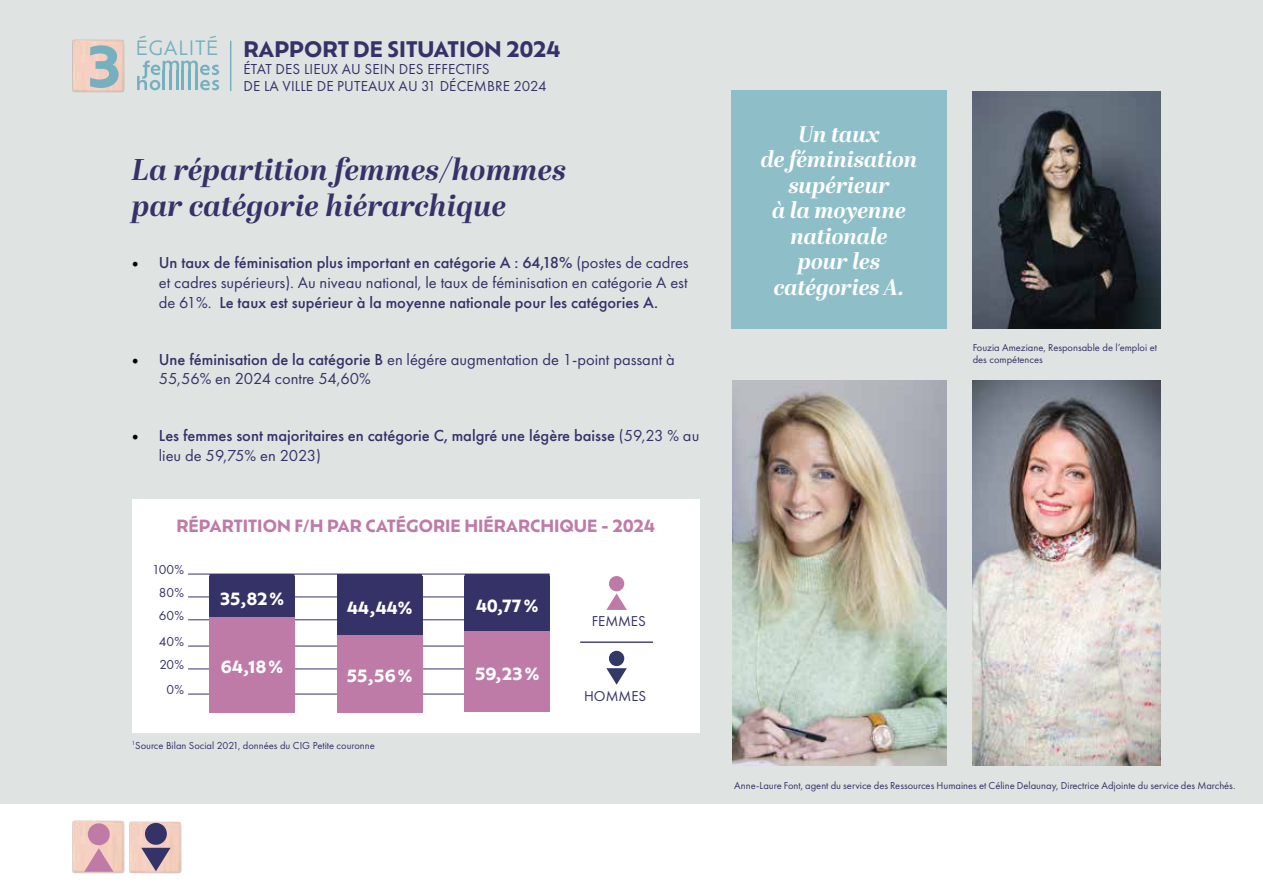
<style>
.page{position:relative;width:1263px;height:893px;background:#fff}
.page>*{position:absolute;margin:0;border:0;box-sizing:border-box;transform-origin:0 0}
.t1{font:700 54.9px "Ofelia Display";color:#76b0bf}
.t2{font:italic 700 30px/36px "Abril Display";letter-spacing:.01em;color:#353267}
.t3{font:italic 700 22.5px/25.5px "Abril Display";color:#fff;text-align:center}
.t4{font:700 21px "Ofelia Display";color:#353267}
.t5{font:500 16.5px/19.8px "Futura PT";color:#353267;text-align:justify}
.t6{font:16.5px/19.8px "Futura PT";color:#353267}
.t7{font:700 16.5px "Ofelia Display";color:#bf7ba8}
.t8{font:700 16.5px "Ofelia Display";color:#fff}
.t9{font:15px/17.2px "Futura PT";letter-spacing:.01em;color:#353267}
.t10{font:14.85px "Futura PT";color:#353267}
.t11{font:13.5px/22.8px "Futura PT";color:#353267;text-align:center}
.t12{font:10.5px/12.6px "Futura PT";color:#353267}
.s1{font-family:"Ofelia Text";font-weight:400;font-size:19.35px;color:#76b0bf}
.s2{font-family:"Minion Pro";font-weight:400;font-size:18px;color:#000}
.s3{font-weight:400}
.s4{font-family:"Minion Pro";font-size:18px;color:#000}
.s5{font-weight:500}
</style>
<div class="page">
<div style="left:0;top:0;width:1263px;height:804px;background:#dfe4e3"></div>
<svg style="left:137px;top:61px;width:82px;height:29px"></svg>
<hr style="left:181px;top:70px;width:3px;height:20px;background:#76b0bf">
<hr style="left:188px;top:70px;width:3px;height:20px;background:#76b0bf">
<hr style="left:195px;top:70px;width:3px;height:20px;background:#76b0bf">
<img style="left:72px;top:820px;width:53px;height:54px">
<div style="left:88px;top:823px;width:22px;height:22px;background:#bf7ba8;border-radius:50%"></div>
<svg style="left:84px;top:848px;width:29px;height:24px"></svg>
<img style="left:129px;top:821px;width:53px;height:53px">
<div style="left:145px;top:823px;width:22px;height:22px;background:#353267;border-radius:50%"></div>
<svg style="left:141px;top:848px;width:30px;height:23px"></svg>
<hr style="left:230px;top:41px;width:1px;height:50px;background:#76b0bf">
<div style="left:132px;top:499px;width:567px;height:233px;background:#fff"></div>
<img style="left:973px;top:380px;width:188px;height:386px">
<img style="left:733px;top:380px;width:213px;height:386px">
<img style="left:973px;top:91px;width:188px;height:238px">
<svg style="left:188px;top:574px;width:362px;height:121px"></svg>
<hr style="left:294px;top:694px;width:43px;height:1px;background:#353267">
<hr style="left:422px;top:694px;width:43px;height:1px;background:#353267">
<div style="left:209px;top:576px;width:85px;height:41px;background:#353267"></div>
<div style="left:209px;top:617px;width:85px;height:95px;background:#bf7ba8"></div>
<div style="left:337px;top:576px;width:85px;height:59px;background:#353267"></div>
<div style="left:337px;top:635px;width:85px;height:77px;background:#bf7ba8"></div>
<div style="left:465px;top:576px;width:85px;height:55px;background:#353267"></div>
<div style="left:465px;top:631px;width:85px;height:81px;background:#bf7ba8"></div>
<div style="left:731px;top:90px;width:215px;height:239px;background:#8ebfc8"></div>
<img style="left:72px;top:39px;width:53px;height:54px">
<hr style="left:580px;top:641px;width:73px;height:2px;background:#353267">
<div style="left:609px;top:576px;width:15px;height:15px;background:#bf7ba8;border-radius:50%"></div>
<svg style="left:606px;top:593px;width:21px;height:17px"></svg>
<div style="left:609px;top:651px;width:15px;height:15px;background:#333967;border-radius:50%"></div>
<svg style="left:606px;top:668px;width:21px;height:17px"></svg>
<h1 class="t1" style="left:86px;top:27px;width:37px">3</h1>
<p class="t4" style="left:136px;top:34px;width:426px"><span class="s1">ÉGALITÉ</span> RAPPORT DE SITUATION 2024</p>
<p class="t9" style="left:244px;top:60px;width:304px">ÉTAT DES LIEUX AU SEIN DES EFFECTIFS<br>DE LA VILLE DE PUTEAUX AU 31 DÉCEMBRE 2024</p>
<h2 class="t2" style="left:132px;top:153px;width:435px">La répartition femmes/hommes par catégorie hiérarchique</h2>
<p class="t5" style="left:159px;top:253px;width:531px;text-indent:-27px"><span class="s2">•</span> Un taux de féminisation plus important en catégorie A : 64,18% <span class="s3">(postes de cadres et cadres supérieurs). Au niveau national, le taux de féminisation en catégorie A est de 61%.</span> Le taux est supérieur à la moyenne nationale pour les catégories A.</p>
<p class="t6" style="left:159px;top:349px;width:517px;text-indent:-27px"><span class="s4">•</span> <span class="s5">Une féminisation de la catégorie B</span> en légére augmentation de 1-point passant à<br>55,56% en 2024 contre 54,60%</p>
<p class="t5" style="left:159px;top:426px;width:542px;text-indent:-27px"><span class="s2">•</span> Les femmes sont majoritaires en catégorie C, malgré une légère baisse <span class="s3">(59,23 % au lieu de 59,75% en 2023)</span></p>
<p class="t7" style="left:177px;top:514px;width:480px">RÉPARTITION F/H PAR CATÉGORIE HIÉRARCHIQUE - 2024</p>
<p class="t11" style="left:152px;top:558px;width:33px">100%<br>80%<br>60%</p>
<p class="t11" style="left:159px;top:630px;width:26px;text-align:left">40%<br>20%</p>
<p class="t11" style="left:167px;top:678px;width:19px">0%</p>
<p class="t8" style="left:220px;top:587px;width:66px">35,82%</p>
<p class="t8" style="left:476px;top:594px;width:64px">40,77%</p>
<p class="t8" style="left:347px;top:596px;width:67px">44,44%</p>
<p class="t10" style="left:592px;top:612px;width:56px">FEMMES</p>
<p class="t8" style="left:221px;top:655px;width:64px">64,18%</p>
<p class="t8" style="left:475px;top:662px;width:66px">59,23%</p>
<p class="t8" style="left:347px;top:664px;width:67px">55,56%</p>
<p class="t10" style="left:584px;top:687px;width:64px">HOMMES</p>
<p class="t12" style="left:132px;top:739px;width:245px"><sup>1</sup>Source Bilan Social 2021, données du CIG Petite couronne</p>
<h3 class="t3" style="left:761px;top:122px;width:158px">Un taux<br>de féminisation supérieur<br>à la moyenne nationale<br>pour les catégories A.</h3>
<p class="t12" style="left:973px;top:341px;width:186px">Fouzia Ameziane, Responsable de l’emploi et des compétences</p>
<p class="t12" style="left:734px;top:779px;width:503px">Anne-Laure Font, agent du service des Ressources Humaines et Céline Delaunay, Directrice Adjointe du service des Marchés.</p>
</div>
